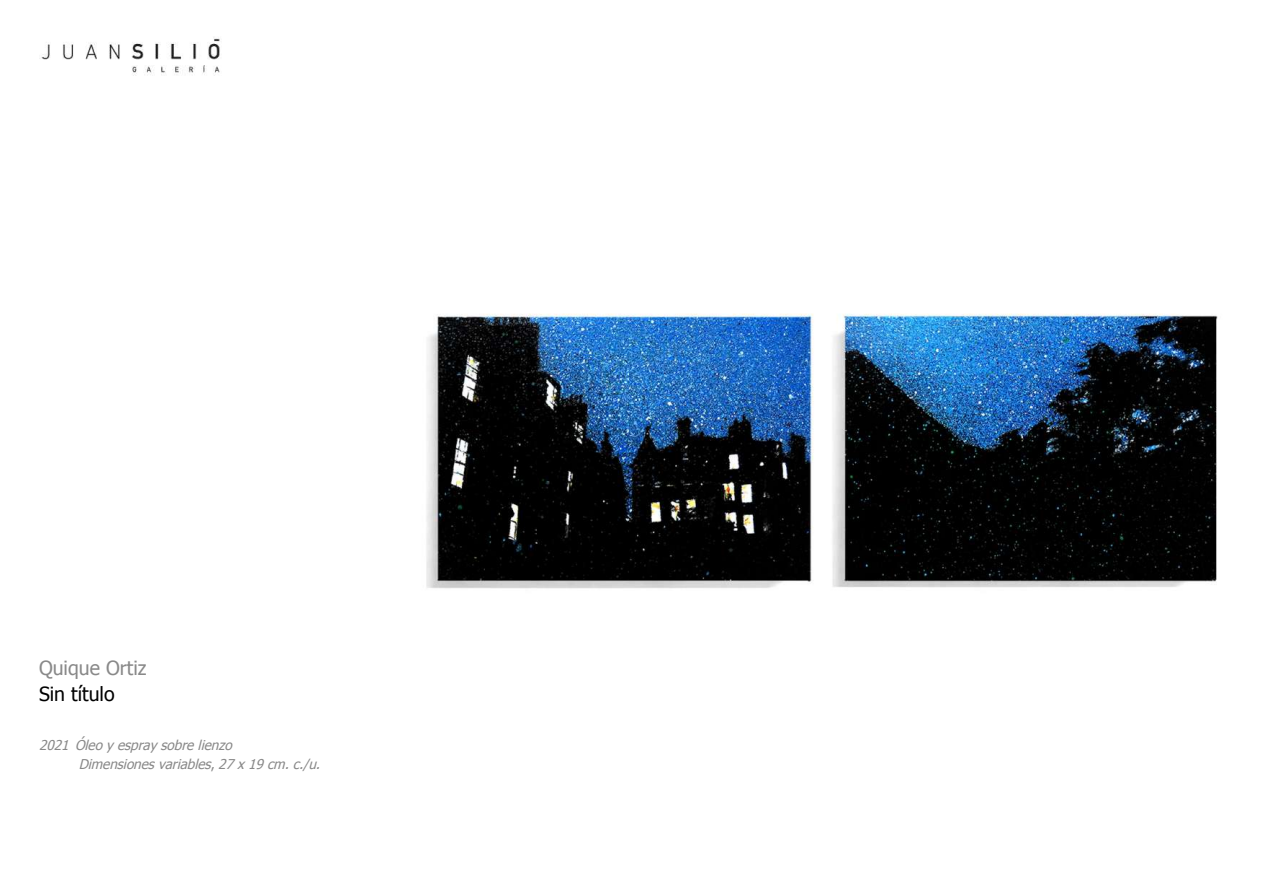
<style>
.page{position:relative;width:1263px;height:893px;background:#fff}
.page>*{position:absolute;margin:0;border:0;box-sizing:border-box;transform-origin:0 0}
.t1{font:19.5px "Tahoma";color:#898989}
.t2{font:19.5px "Tahoma";color:#000}
.t3{font:italic 13.5px/18.5px "Tahoma";color:#898989}
.s1{font-style:normal}
</style>
<div class="page">
<img style="left:426px;top:313px;width:792px;height:276px">
<img style="left:39px;top:37px;width:181px;height:39px">
<h1 class="t1" style="left:39px;top:660px;width:109px">Quique Ortiz</h1>
<h1 class="t2" style="left:39px;top:686px;width:77px">Sin título</h1>
<p class="t3" style="left:79px;top:737px;width:247px;text-indent:-40px">2021 Óleo y espray sobre lienzo<br>Dimensiones variables<span class="s1">,</span> 27x19cm.c./u.</p>
</div>
